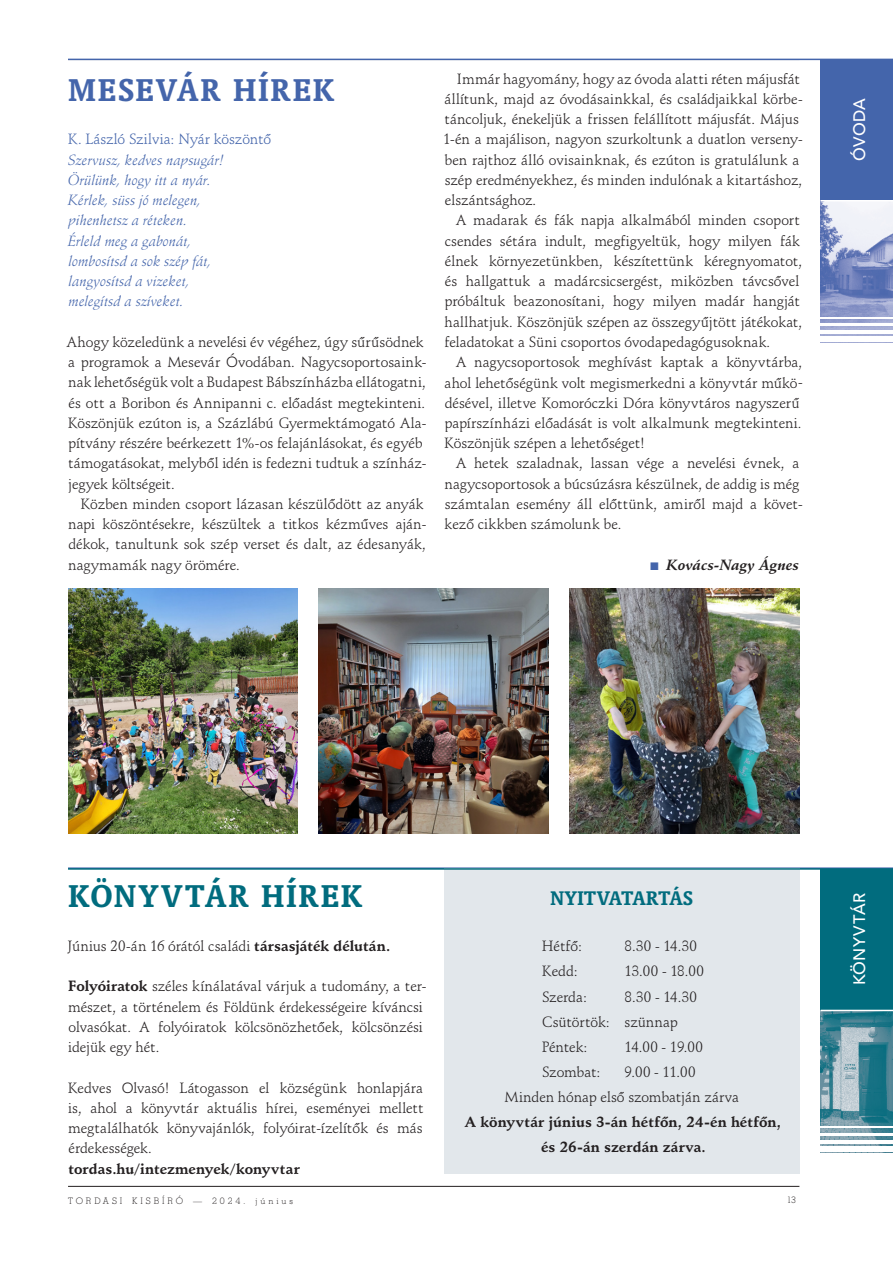
<style>
.page{position:relative;width:893px;height:1263px;background:#fff}
.page>*{position:absolute;margin:0;border:0;box-sizing:border-box;transform-origin:0 0}
.t1{font:700 36px "Oranda PFL";letter-spacing:.06em;color:#016c7e}
.t2{font:700 36px "Oranda PFL";letter-spacing:.06em;color:#4465ab}
.t3{font:700 22.5px "Oranda PFL";letter-spacing:.02em;color:#016c7e}
.t4{font:16.5px "Avenir Md PFL";letter-spacing:.055em;color:#fff}
.t5{font:14.55px/20.2px "Schneidler PFL";letter-spacing:-.005em;color:#231f20}
.t6{font:italic 14.55px/20.2px "Schneidler PFL";letter-spacing:-.005em;color:#4465ab}
.t7{font:700 14.55px/25.2px "Schneidler PFL";letter-spacing:.005em;color:#231f20;text-align:center}
.t8{font:14.55px "Schneidler PFL";letter-spacing:-.005em;color:#4465ab}
.t9{font:italic 700 14.55px "Schneidler PFL";letter-spacing:.01em;color:#231f20}
.t10{font:9px "Stymie Lt PFL";letter-spacing:.315em;color:#231f20}
.s1{font-weight:700}
</style>
<div class="page">
<hr style="left:68px;top:1186px;width:731px;height:1px;background:#231f20">
<hr style="left:68px;top:867px;width:825px;height:2px;background:#4465ab">
<div style="left:444px;top:868px;width:355px;height:306px;background:#e2e7eb"></div>
<hr style="left:68px;top:868px;width:825px;height:2px;background:#016c7e">
<img style="left:821px;top:1011px;width:72px;height:142px">
<div style="left:821px;top:869px;width:72px;height:141px;background:#016c7e"></div>
<div style="left:821px;top:1146px;width:72px;height:5px;background:#fff"></div>
<hr style="left:821px;top:1140px;width:72px;height:3px;background:#fff">
<hr style="left:821px;top:1133px;width:72px;height:3px;background:#fff">
<hr style="left:821px;top:1127px;width:72px;height:1px;background:#fff">
<img style="left:821px;top:201px;width:72px;height:142px">
<div style="left:821px;top:60px;width:72px;height:140px;background:#4465ab"></div>
<div style="left:821px;top:336px;width:72px;height:6px;background:#fff"></div>
<hr style="left:821px;top:330px;width:72px;height:4px;background:#fff">
<hr style="left:821px;top:324px;width:72px;height:2px;background:#fff">
<hr style="left:821px;top:317px;width:72px;height:1px;background:#fff">
<hr style="left:68px;top:59px;width:825px;height:1px;background:#4465ab">
<img style="left:68px;top:588px;width:230px;height:245px">
<img style="left:319px;top:588px;width:230px;height:245px">
<img style="left:570px;top:588px;width:229px;height:245px">
<h1 class="t2" style="left:69px;top:68px;width:267px">MESEVÁR HÍREK</h1>
<p class="t8" style="left:68px;top:130px;width:205px">K. László Szilvia: Nyár köszöntő</p>
<p class="t6" style="left:68px;top:150px;width:158px">Szervusz, kedves napsugár!<br>Örülünk, hogy itt a nyár.<br>Kérlek, süss jó melegen, pihenhetsz a réteken.<br>Érleld meg a gabonát, lombosítsd a sok szép fát, langyosítsd a vizeket, melegítsd a szíveket.</p>
<p class="t5" style="left:67px;top:332px;width:361px">Ahogy közeledünk a nevelési év végéhez, úgy sűrűsödnek a programok a Mesevár Óvodában. Nagycsoportosaink&shy;nak lehetőségük volt a Budapest Bábszínházba ellátogatni, és ott a Boribon és Annipanni c. előadást megtekinteni.<br>Köszönjük ezúton is, a Százlábú Gyermektámogató Ala&shy;pítvány részére beérkezett 1%-os felajánlásokat, és egyéb támogatásokat, melyből idén is fedezni tudtuk a színház&shy;jegyek költségeit.</p>
<p class="t5" style="left:68px;top:494px;width:360px;text-indent:12px">Közben minden csoport lázasan készülődött az anyák napi köszöntésekre, készültek a titkos kézműves aján&shy;dékok, tanultunk sok szép verset és dalt, az édesanyák, nagymamák nagy örömére.</p>
<p class="t5" style="left:443px;top:69px;width:361px;text-indent:14px">Immár hagyomány, hogy az óvoda alatti réten májusfát állítunk, majd az óvodásainkkal, és családjaikkal körbe&shy;táncoljuk, énekeljük a frissen felállított májusfát. Május 1-én a majálison, nagyon szurkoltunk a duatlon verseny&shy;ben rajthoz álló ovisainknak, és ezúton is gratulálunk a szép eredményekhez, és minden indulónak a kitartáshoz, elszántsághoz.</p>
<p class="t5" style="left:444px;top:210px;width:359px;text-indent:12px">A madarak és fák napja alkalmából minden csoport csendes sétára indult, megfigyeltük, hogy milyen fák élnek környezetünkben, készítettünk kéregnyomatot, és hallgattuk a madárcsicsergést, miközben távcsővel próbáltuk beazonosítani, hogy milyen madár hangját hallhatjuk. Köszönjük szépen az összegyűjtött játékokat, feladatokat a Süni csoportos óvodapedagógusoknak.</p>
<p class="t5" style="left:444px;top:352px;width:360px;text-indent:12px">A nagycsoportosok meghívást kaptak a könyvtárba, ahol lehetőségünk volt megismerkedni a könyvtár műkö&shy;désével, illetve Komoróczki Dóra könyvtáros nagyszerű papírszínházi előadását is volt alkalmunk megtekinteni.<br>Köszönjük szépen a lehetőséget!</p>
<p class="t5" style="left:444px;top:453px;width:360px;text-indent:12px">A hetek szaladnak, lassan vége a nevelési évnek, a nagycsoportosok a búcsúzásra készülnek, de addig is még számtalan esemény áll előttünk, amiről majd a követ&shy;kező cikkben számolunk be.</p>
<p class="t9" style="left:666px;top:556px;width:134px">Kovács-Nagy Ágnes</p>
<p class="t4" style="left:850px;top:161px;width:64px;rotate:-90deg">ÓVODA</p>
<h1 class="t1" style="left:69px;top:875px;width:295px">KÖNYVTÁR HÍREK</h1>
<p class="t5" style="left:68px;top:936px;width:324px">Június 20-án 16 órától családi <span class="s1">társasjáték délután.</span></p>
<p class="t5" style="left:68px;top:976px;width:360px"><span class="s1">Folyóiratok</span> széles kínálatával várjuk a tudomány, a ter&shy;mészet, a történelem és Földünk érdekességeire kíváncsi olvasókat. A folyóiratok kölcsönözhetőek, kölcsönzési idejük egy hét.</p>
<p class="t5" style="left:68px;top:1077px;width:357px;text-align:justify">Kedves Olvasó! Látogasson el községünk honlapjára is, ahol a könyvtár aktuális hírei, eseményei mellett megtalálhatók könyvajánlók, folyóirat-ízelítők és más érdekességek.</p>
<p class="t7" style="left:69px;top:1156px;width:233px">tordas.hu/intezmenyek/konyvtar</p>
<h2 class="t3" style="left:550px;top:884px;width:144px">NYITVATARTÁS</h2>
<p class="t5" style="left:542px;top:936px;width:42px">Hétfő:</p>
<p class="t5" style="left:625px;top:936px;width:74px">8.30 - 14.30</p>
<p class="t5" style="left:542px;top:961px;width:37px">Kedd:</p>
<p class="t5" style="left:625px;top:961px;width:81px">13.00 - 18.00</p>
<p class="t5" style="left:542px;top:986px;width:47px">Szerda:</p>
<p class="t5" style="left:542px;top:984px;width:156px;line-height:25.2px;text-indent:83px">8.30 - 14.30<br>Csütörtök: szünnap<br>Péntek:</p>
<p class="t5" style="left:625px;top:1037px;width:80px">14.00 - 19.00</p>
<p class="t5" style="left:542px;top:1062px;width:60px">Szombat:</p>
<p class="t5" style="left:504px;top:1059px;width:236px;line-height:25.2px;text-indent:120px">9.00 - 11.00<br>Minden hónap első szombatján zárva</p>
<p class="t7" style="left:465px;top:1110px;width:318px">A könyvtár június 3-án hétfőn, 24-én hétfőn, és 26-án szerdán zárva.</p>
<p class="t10" style="left:68px;top:1195px;width:226px">TORDASI KISBÍRÓ — 2024. június</p>
<p class="t10" style="left:787px;top:1195px;width:11px">13</p>
<p class="t4" style="left:850px;top:985px;width:94px;rotate:-90deg">KÖNYVTÁR</p>
<p class="t4" style="left:850px;top:969px;width:64px;rotate:-90deg">ÓVODA</p>
</div>
